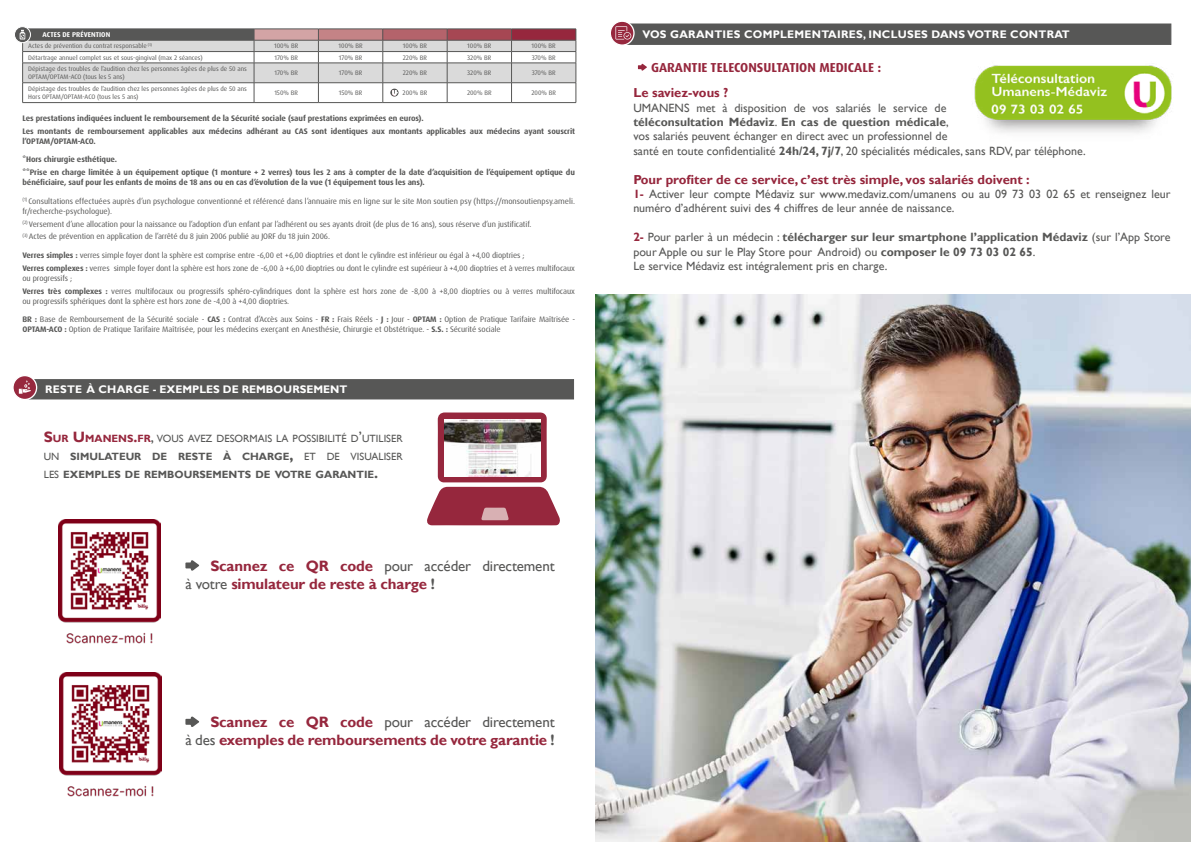
<style>
.page{position:relative;width:1191px;height:842px;background:#fff}
.page>*{position:absolute;margin:0;border:0;box-sizing:border-box;transform-origin:0 0}
.t1{font:700 15px/18px "Gill Sans";letter-spacing:-.01em;color:#96273d}
.t2{font:700 13px "Gill Sans";color:#96273d}
.t3{font:700 13px "Dax OT";color:#96273d}
.t4{font:12px/14.4px "Gill Sans";color:#575756}
.t5{font:700 11px "Gill Sans";letter-spacing:.025em;color:#fff}
.t6{font:700 11px "Gill Sans";color:#fff}
.t7{font:700 10.5px/18px "Gill Sans";color:#575756;text-align:justify}
.t8{font:8px/12.8px "Dax OT";letter-spacing:-.01em;color:#575756}
.t9{font:700 8px/12.8px "Dax OT";letter-spacing:-.01em;color:#575756}
.t10{font:700 7px "Dax OT";letter-spacing:.01em;color:#fff}
.t11{font:6.5px/7.8px "Dax OT";color:#575756}
.s1{font-weight:700}
.s2{font-size:15px;color:#96273d}
.s3{color:#96273d}
.s4{font-weight:400;font-size:15px}
.s5{font-weight:400}
.s6{font-size:15px}
.s7{font-weight:400;color:#575756}
.s8{color:#575756}
.s9{font-weight:700;color:#96273d}
</style>
<div class="page">
<img style="left:595px;top:295px;width:596px;height:547px">
<div style="left:626px;top:24px;width:545px;height:21px;background:#575756"></div>
<svg style="left:610px;top:21px;width:24px;height:24px"></svg>
<div style="left:609px;top:21px;width:25px;height:25px;border:1px solid #fff;border-radius:50%"></div>
<svg style="left:638px;top:64px;width:9px;height:7px"></svg>
<svg style="left:615px;top:26px;width:16px;height:13px"></svg>
<img style="left:974px;top:65px;width:198px;height:68px">
<svg style="left:427px;top:412px;width:133px;height:113px"></svg>
<img style="left:445px;top:419px;width:95px;height:58px">
<svg style="left:185px;top:560px;width:14px;height:11px"></svg>
<svg style="left:185px;top:717px;width:14px;height:10px"></svg>
<img style="left:60px;top:673px;width:102px;height:124px">
<img style="left:58px;top:519px;width:102px;height:125px">
<div style="left:29px;top:379px;width:545px;height:20px;background:#575756;border:1px solid #575756"></div>
<svg style="left:13px;top:376px;width:24px;height:23px"></svg>
<div style="left:12px;top:375px;width:25px;height:25px;border:1px solid #fff;border-radius:50%"></div>
<svg style="left:19px;top:381px;width:12px;height:13px"></svg>
<svg style="left:14px;top:27px;width:16px;height:16px"></svg>
<div style="left:14px;top:26px;width:17px;height:17px;border:1px solid #fff;border-radius:50%"></div>
<svg style="left:20px;top:29px;width:557px;height:74px"></svg>
<p class="t10" style="left:42px;top:30px;width:69px">ACTES DE PRÉVENTION</p>
<p class="t11" style="left:28px;top:42px;width:125px">Actes de prévention du contrat responsable <sup>(3)</sup></p>
<p class="t11" style="left:274px;top:42px;width:26px">100% BR</p>
<p class="t11" style="left:338px;top:42px;width:26px">100% BR</p>
<p class="t11" style="left:403px;top:42px;width:26px">100% BR</p>
<p class="t11" style="left:467px;top:42px;width:26px">100% BR</p>
<p class="t11" style="left:531px;top:42px;width:26px">100% BR</p>
<p class="t11" style="left:28px;top:54px;width:176px">Détartrage annuel complet sus et sous-gingival (max 2 séances)</p>
<p class="t11" style="left:274px;top:54px;width:25px">170% BR</p>
<p class="t11" style="left:339px;top:54px;width:25px">170% BR</p>
<p class="t11" style="left:403px;top:54px;width:26px">220% BR</p>
<p class="t11" style="left:467px;top:54px;width:26px">320% BR</p>
<p class="t11" style="left:532px;top:54px;width:25px">370% BR</p>
<p class="t11" style="left:28px;top:65px;width:220px">Dépistage des troubles de l’audition chez les personnes âgées de plus de 50 ans<br>OPTAM/OPTAM-ACO (tous les 5 ans)</p>
<p class="t11" style="left:274px;top:69px;width:25px">170% BR</p>
<p class="t11" style="left:339px;top:69px;width:25px">170% BR</p>
<p class="t11" style="left:403px;top:69px;width:26px">220% BR</p>
<p class="t11" style="left:467px;top:69px;width:26px">320% BR</p>
<p class="t11" style="left:532px;top:69px;width:25px">370% BR</p>
<p class="t11" style="left:28px;top:85px;width:220px">Dépistage des troubles de l’audition chez les personnes âgées de plus de 50 ans<br>Hors OPTAM/OPTAM-ACO (tous les 5 ans)</p>
<p class="t11" style="left:274px;top:89px;width:25px">150% BR</p>
<p class="t11" style="left:339px;top:89px;width:25px">150% BR</p>
<p class="t11" style="left:402px;top:89px;width:26px">200% BR</p>
<p class="t11" style="left:467px;top:89px;width:26px">200% BR</p>
<p class="t11" style="left:531px;top:89px;width:26px">200% BR</p>
<p class="t9" style="left:22px;top:112px;width:554px">Les prestations indiquées incluent le remboursement de la Sécurité sociale (sauf prestations exprimées en euros).<br>Les montants de remboursement applicables aux médecins adhérant au CAS sont identiques aux montants applicables aux médecins ayant souscrit</p>
<p class="t9" style="left:22px;top:135px;width:75px">l’OPTAM/OPTAM-ACO.</p>
<p class="t9" style="left:22px;top:153px;width:554px">*Hors chirurgie esthétique.<br>**Prise en charge limitée à un équipement optique (1 monture + 2 verres) tous les 2 ans à compter de la date d’acquisition de l’équipement optique du</p>
<p class="t9" style="left:22px;top:176px;width:404px">bénéficiaire, sauf pour les enfants de moins de 18 ans ou en cas d’évolution de la vue (1 équipement tous les ans).</p>
<p class="t8" style="left:22px;top:196px;width:554px;line-height:10px"><sup>(1)</sup> Consultations effectuées auprès d’un psychologue conventionné et référencé dans l’annuaire mis en ligne sur le site Mon soutien psy (https://monsoutienpsy.ameli. fr/recherche-psychologue).</p>
<p class="t8" style="left:22px;top:218px;width:510px"><sup>(2)</sup> Versement d’une allocation pour la naissance ou l’adoption d’un enfant par l’adhérent ou ses ayants droit (de plus de 16 ans), sous réserve d’un justificatif. <sup>(3)</sup> Actes de prévention en application de l’arrêté du 8 juin 2006 publié au JORF du 18 juin 2006.</p>
<p class="t8" style="left:22px;top:249px;width:554px"><span class="s1">Verres simples :</span> verres simple foyer dont la sphère est comprise entre -6,00 et +6,00 dioptries et dont le cylindre est inférieur ou égal à +4,00 dioptries ;<br><span class="s1">Verres complexes :</span> verres simple foyer dont la sphère est hors zone de -6,00 à +6,00 dioptries ou dont le cylindre est supérieur à +4,00 dioptries et à verres multifocaux</p>
<p class="t8" style="left:22px;top:272px;width:554px">ou progressifs ;<br><span class="s1">Verres très complexes :</span> verres multifocaux ou progressifs sphéro-cylindriques dont la sphère est hors zone de -8,00 à +8,00 dioptries ou à verres multifocaux</p>
<p class="t8" style="left:22px;top:295px;width:268px">ou progressifs sphériques dont la sphère est hors zone de -4,00 à +4,00 dioptries.</p>
<p class="t8" style="left:22px;top:314px;width:554px;line-height:10px"><span class="s1">BR :</span> Base de Remboursement de la Sécurité sociale - <span class="s1">CAS :</span> Contrat d’Accès aux Soins - <span class="s1">FR :</span> Frais Réels - <span class="s1">J :</span> Jour - <span class="s1">OPTAM :</span> Option de Pratique Tarifaire Maîtrisée -<br><span class="s1">OPTAM-ACO :</span> Option de Pratique Tarifaire Maîtrisée, pour les médecins exerçant en Anesthésie, Chirurgie et Obstétrique. - <span class="s1">S.S. :</span> Sécurité sociale</p>
<h3 class="t6" style="left:45px;top:382px;width:304px">RESTE À CHARGE - EXEMPLES DE REMBOURSEMENT</h3>
<h3 class="t7" style="left:44px;top:430px;width:360px"><span class="s2">S</span><span class="s3">UR</span> <span class="s2">U</span><span class="s3">MANENS</span><span class="s2">.</span><span class="s3">FR</span><span class="s4">,</span> <span class="s5">VOUS AVEZ DESORMAIS LA POSSIBILITÉ D</span><span class="s4">’</span><span class="s5">UTILISER UN</span> SIMULATEUR DE RESTE À CHARGE<span class="s6">,</span> <span class="s5">ET DE VISUALISER LES</span> EXEMPLES DE REMBOURSEMENTS DE VOTRE GARANTIE<span class="s6">.</span></h3>
<h1 class="t1" style="left:185px;top:557px;width:371px;text-indent:25px">Scannez ce QR code <span class="s7">pour accéder directement à votre</span> simulateur de reste à charge <span class="s8">!</span></h1>
<h1 class="t1" style="left:185px;top:713px;width:371px;text-align:right">Scannez ce QR code <span class="s7">pour accéder directement<br>à des</span> exemples de remboursements de votre garantie <span class="s8">!</span></h1>
<h3 class="t5" style="left:642px;top:28px;width:429px">VOS GARANTIES COMPLEMENTAIRES, INCLUSES DANS VOTRE CONTRAT</h3>
<h2 class="t3" style="left:651px;top:59px;width:232px">GARANTIE TELECONSULTATION MEDICALE :</h2>
<h2 class="t2" style="left:633px;top:85px;width:96px">Le saviez-vous ?</h2>
<p class="t4" style="left:633px;top:101px;width:454px">UMANENS met à disposition de vos salariés le service de<br><span class="s1">téléconsultation Médaviz</span>. <span class="s1">En cas de question médicale</span>,<br>vos salariés peuvent échanger en direct avec un professionnel de<br>santé en toute confidentialité <span class="s1">24h/24, 7j/7</span>, 20 spécialités médicales, sans RDV, par téléphone.</p>
<h2 class="t2" style="left:633px;top:171px;width:398px">Pour profiter de ce service, c’est très simple, vos salariés doivent :</h2>
<h3 class="t4" style="left:633px;top:187px;width:538px"><span class="s9">1-</span> Activer leur compte Médaviz sur www.medaviz.com/umanens ou au 09 73 03 02 65 et renseignez leur numéro d’adhérent suivi des 4 chiffres de leur année de naissance.</h3>
<h3 class="t4" style="left:633px;top:230px;width:538px"><span class="s9">2-</span> Pour parler à un médecin : <span class="s1">télécharger sur leur smartphone l’application Médaviz</span> (sur l’App Store pour Apple ou sur le Play Store pour Android) ou <span class="s1">composer le 09 73 03 02 65</span>.<br>Le service Médaviz est intégralement pris en charge.</h3>
</div>
